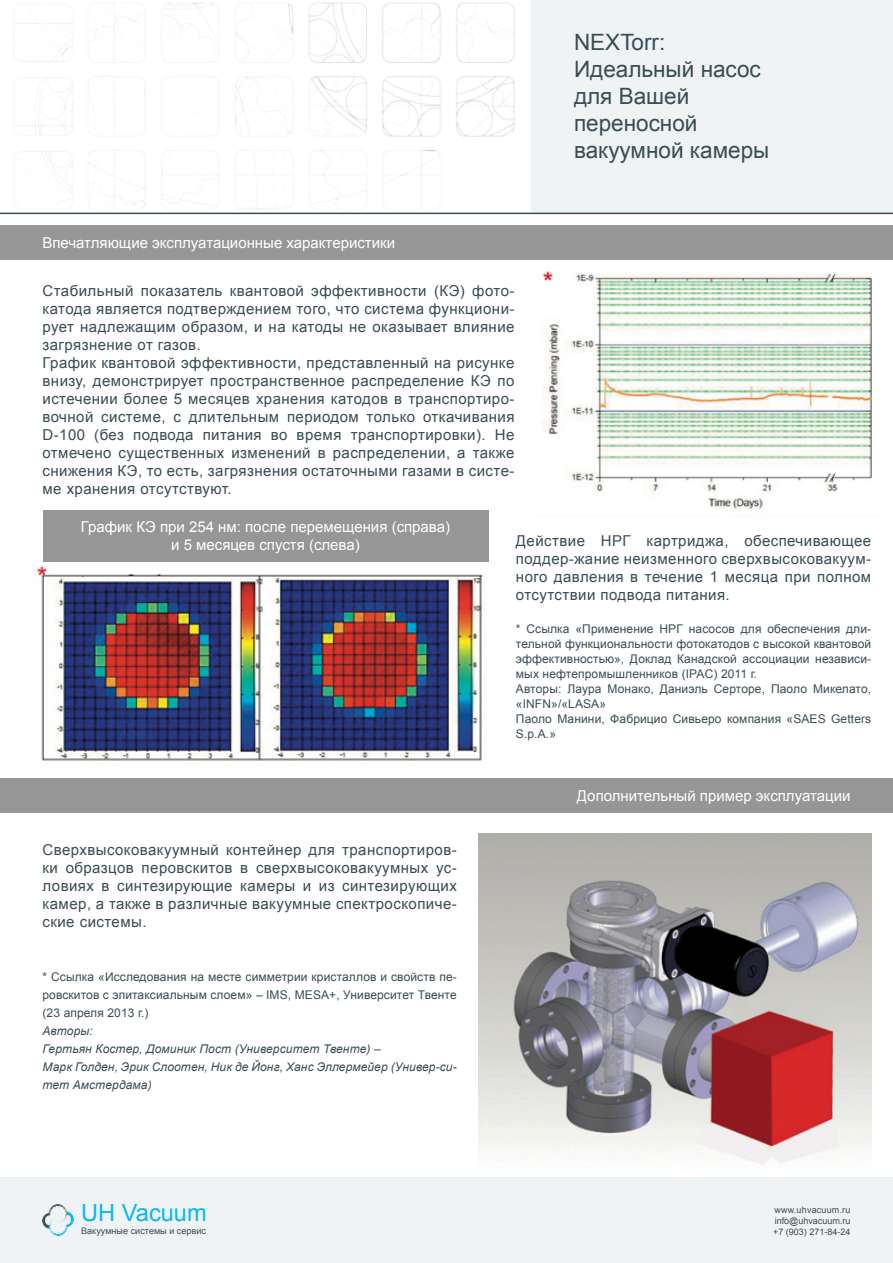
<style>
.page{position:relative;width:893px;height:1263px;background:#fff}
.page>*{position:absolute;margin:0;border:0;box-sizing:border-box;transform-origin:0 0}
.t1{font:23.7px "Arial";color:#0db7ed}
.t2{font:22.5px/27px "Arial";color:#384d54}
.t3{font:15px/18px "Arial";letter-spacing:.03em;color:#384d54;text-align:justify}
.t4{font:15px/18px "Arial";color:#fff;text-align:center}
.t5{font:12px/15px "Arial";letter-spacing:.01em;color:#384d54;text-align:justify}
.t6{font:italic 12px/18px "Arial";letter-spacing:.01em;color:#384d54}
.t7{font:9px/10.8px "Arial";color:#384d54;text-align:justify}
</style>
<div class="page">
<div style="left:0;top:778px;width:893px;height:34px;background:#969696"></div>
<div style="left:0;top:225px;width:893px;height:34px;background:#969696"></div>
<div style="left:531px;top:0;width:362px;height:213px;background:#f0f3f4"></div>
<div style="left:0;top:1178px;width:893px;height:85px;background:#f0f3f4"></div>
<img style="left:43px;top:1204px;width:30px;height:31px">
<img style="left:0;top:2px;width:526px;height:211px">
<hr style="left:0;top:213px;width:893px;height:1px;background:#384d54">
<img style="left:542px;top:271px;width:330px;height:239px">
<img style="left:478px;top:833px;width:393px;height:332px">
<img style="left:37px;top:566px;width:448px;height:195px">
<div style="left:43px;top:510px;width:445px;height:51px;background:#969696"></div>
<p class="t4" style="left:43px;top:234px;width:354px">Впечатляющие эксплуатационные характеристики</p>
<p class="t3" style="left:43px;top:281px;width:473px;text-align:left">Стабильный показатель квантовой эффективности (КЭ) фото&shy;катода является подтверждением того, что система функциони&shy;рует надлежащим образом, и на катоды не оказывает влияние загрязнение от газов.<br>График квантовой эффективности, представленный на рисунке внизу, демонстрирует пространственное распределение КЭ по истечении более 5 месяцев хранения катодов в транспортиро&shy;вочной системе, с длительным периодом только откачивания D-100 (без подвода питания во время транспортировки). Не отмечено существенных изменений в распределении, а также снижения КЭ, то есть, загрязнения остаточными газами в систе&shy;ме хранения отсутствуют.</p>
<h2 class="t2" style="left:574px;top:29px;width:197px">NEXTorr:<br>Идеальный насос для Вашей переносной вакуумной камеры</h2>
<p class="t4" style="left:81px;top:518px;width:371px">График КЭ при 254 нм: после перемещения (справа) и 5 месяцев спустя (слева)</p>
<p class="t3" style="left:43px;top:841px;width:416px">Сверхвысоковакуумный контейнер для транспортиров&shy;ки образцов перовскитов в сверхвысоковакуумных ус&shy;ловиях в синтезирующие камеры и из синтезирующих камер, а также в различные вакуумные спектроскопиче&shy;ские системы.</p>
<p class="t5" style="left:43px;top:968px;width:416px;line-height:18px">* Ссылка «Исследования на месте симметрии кристаллов и свойств пе&shy;ровскитов с эпитаксиальным слоем» – IMS, MESA+, Университет Твенте (23 апреля 2013 г.)</p>
<p class="t6" style="left:43px;top:1022px;width:416px">Авторы:<br>Гертьян Костер, Доминик Пост (Университет Твенте) –<br>Марк Голден, Эрик Слоотен, Ник де Йонг, Ханс Эллермейер (Универ-си&shy;тет Амстердама)</p>
<h1 class="t1" style="left:81px;top:1197px;width:127px">UH Vacuum</h1>
<p class="t7" style="left:81px;top:1225px;width:126px">Вакуумные системы и сервис</p>
<p class="t3" style="left:516px;top:532px;width:357px">Действие НРГ картриджа, обеспечивающее поддер-жание неизменного сверхвысоковакуум&shy;ного давления в течение 1 месяца при полном отсутствии подвода питания.</p>
<p class="t5" style="left:516px;top:622px;width:357px;text-align:left">* Ссылка «Применение НРГ насосов для обеспечения дли&shy;тельной функциональности фотокатодов с высокой квантовой эффективностью», Доклад Канадской ассоциации независи&shy;мых нефтепромышленников (IPAC) 2011 г.<br>Авторы: Лаура Монако, Даниэль Серторе, Паоло Микелато, «INFN»/«LASA»<br>Паоло Манини, Фабрицио Сивьеро компания «SAES Getters S.p.A.»</p>
<p class="t4" style="left:577px;top:786px;width:275px">Дополнительный пример эксплуатации</p>
<p class="t7" style="left:773px;top:1204px;width:79px">www.uhvacuum.ru info@uhvacuum.ru +7 (903) 271-84-24</p>
</div>
